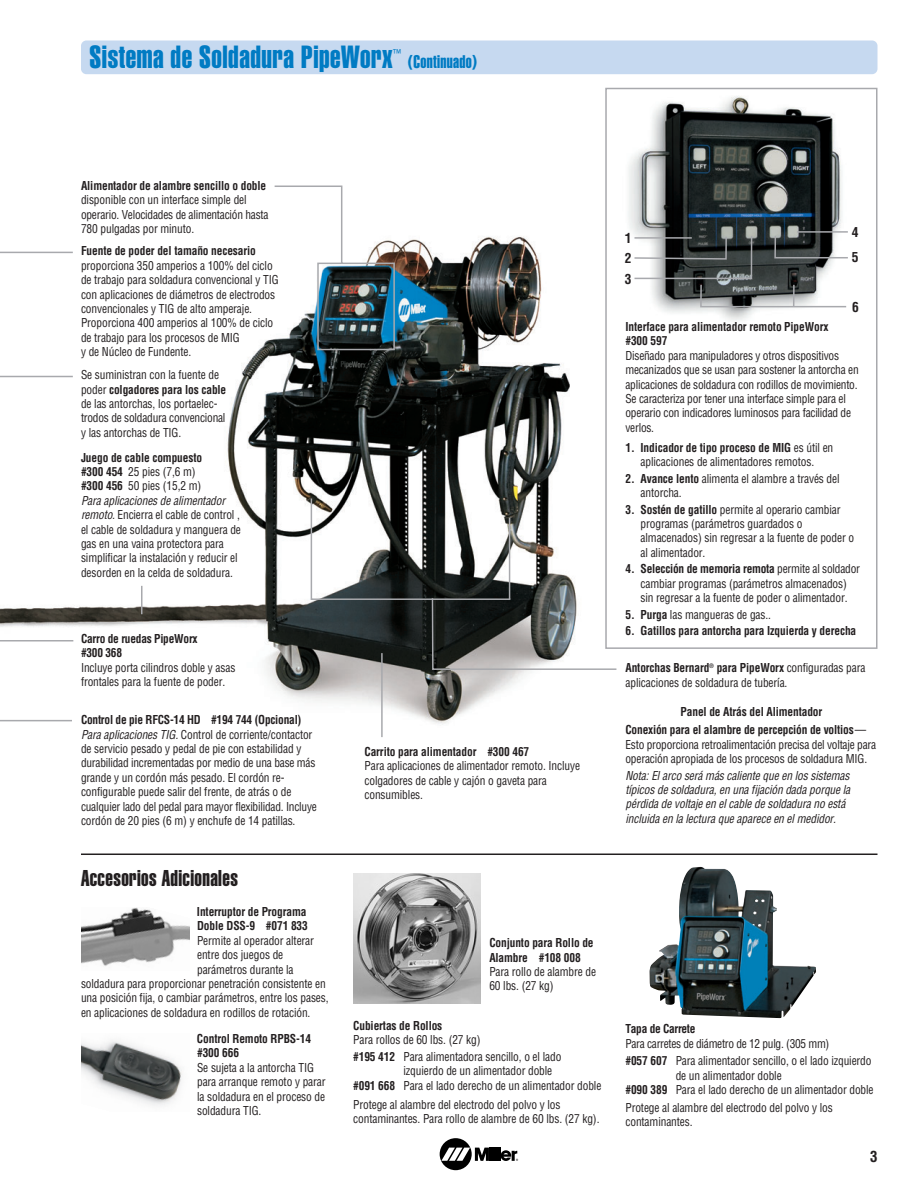
<style>
.page{position:relative;width:918px;height:1188px;background:#fff}
.page>*{position:absolute;margin:0;border:0;box-sizing:border-box;transform-origin:0 0}
.t1{font:31.5px "Helvetica Extra Compressed";letter-spacing:.02em;color:#007bc3}
.t2{font:22.5px "Helvetica Extra Compressed";letter-spacing:.02em;color:#231f20}
.t3{font:18px "Helvetica Extra Compressed";letter-spacing:.02em;color:#007bc3}
.t4{font:700 condensed 15px "Helvetica";color:#231f20}
.t5{font:700 condensed 13.5px/25.2px "Helvetica";color:#231f20}
.t6{font:condensed 12px/14.4px "Helvetica";letter-spacing:-.01em;color:#231f20;scale:.95 1}
.t7{font:700 condensed 12px/14.4px "Helvetica";letter-spacing:-.01em;color:#231f20;scale:.95 1}
.t8{font:italic condensed 12px/14.4px "Helvetica";color:#231f20;scale:.95 1}
.t9{font:condensed 10.5px "Helvetica";color:#007bc3}
.s1{font-weight:700}
.s2{font-style:italic}
.s3{font-weight:400}
</style>
<div class="page">
<img style="left:0;top:601px;width:528px;height:124px">
<img style="left:629px;top:96px;width:213px;height:225px">
<div style="left:605px;top:88px;width:273px;height:561px;border:2px solid #a8a9ad"></div>
<div style="left:440px;top:1138px;width:32px;height:32px;background:#000;border-radius:50%"></div>
<svg style="left:441px;top:1148px;width:77px;height:13px"></svg>
<img style="left:650px;top:867px;width:166px;height:151px">
<div style="left:81px;top:40px;width:797px;height:34px;background:#c6d9f0;border-radius:5px"></div>
<img style="left:81px;top:907px;width:109px;height:59px">
<img style="left:81px;top:1040px;width:101px;height:66px">
<svg style="left:141px;top:601px;width:1px;height:13px"></svg>
<hr style="left:0;top:720px;width:72px;height:1px;background:#a8a9ad">
<hr style="left:0;top:640px;width:73px;height:2px;background:#a8a9ad">
<hr style="left:81px;top:854px;width:797px;height:1px;background:#231f20">
<img style="left:353px;top:873px;width:127px;height:130px">
<svg style="left:0;top:185px;width:693px;height:416px"></svg>
<hr style="left:509px;top:518px;width:1px;height:81px;background:#a8a9ad">
<svg style="left:431px;top:597px;width:187px;height:74px"></svg>
<hr style="left:381px;top:653px;width:2px;height:84px;background:#a8a9ad">
<hr style="left:797px;top:231px;width:51px;height:2px;background:#a8a9ad">
<svg style="left:633px;top:234px;width:215px;height:74px"></svg>
<h1 class="t1" style="left:90px;top:46px;width:304px">Sistema de Soldadura PipeWorx</h1>
<p class="t9" style="left:393px;top:49px;width:9px">™</p>
<h3 class="t3" style="left:408px;top:55px;width:71px">(Continuado)</h3>
<p class="t7" style="left:81px;top:179px;width:197px">Alimentador de alambre sencillo o doble</p>
<p class="t6" style="left:81px;top:194px;width:199px">disponible con un interface simple del operario. Velocidades de alimentación hasta<br>780 pulgadas por minuto.</p>
<p class="t7" style="left:81px;top:245px;width:186px">Fuente de poder del tamaño necesario</p>
<p class="t6" style="left:81px;top:259px;width:210px">proporciona 350 amperios a 100% del ciclo de trabajo para soldadura convencional y TIG con aplicaciones de diámetros de electrodos convencionales y TIG de alto amperaje.<br>Proporciona 400 amperios al 100% de ciclo de trabajo para los procesos de MIG<br>y de Núcleo de Fundente.</p>
<p class="t6" style="left:81px;top:369px;width:155px">Se suministran con la fuente de poder <span class="s1">colgadores para los cable </span>de las antorchas, los portaelec - trodos de soldadura convencional y las antorchas de TIG.</p>
<p class="t6" style="left:81px;top:451px;width:170px"><span class="s1">Juego de cable compuesto<br>#300 454</span> 25 pies (7,6 m)<br><span class="s1">#300 456</span> 50 pies (15,2 m)<br><span class="s2">Para aplicaciones de alimentador remoto.</span>Encierra el cable de control , el cable de soldadura y manguera de gas en una vaina protectora para simplificar la instalación y reducir el desorden en la celda de soldadura.</p>
<p class="t7" style="left:81px;top:632px;width:124px">Carro de ruedas PipeWorx #300 368</p>
<p class="t6" style="left:81px;top:661px;width:164px">Incluye porta cilindros doble y asas frontales para la fuente de poder.</p>
<p class="t6" style="left:81px;top:714px;width:250px"><span class="s1">Control de pie RFCS-14 HD #194 744 (Opcional)<br></span><span class="s2">Para aplicaciones TIG.</span>Control de corriente/contactor de servicio pesado y pedal de pie con estabilidad y durabilidad incrementadas por medio de una base más grande y un cordón más pesado. El cordón re&shy;configurable puede salir del frente, de atrás o de cualquier lado del pedal para mayor flexibilidad. Incluye cordón de 20 pies (6 m) y enchufe de 14 patillas.</p>
<h2 class="t2" style="left:81px;top:870px;width:158px">Accesorios Adicionales</h2>
<p class="t7" style="left:197px;top:905px;width:118px">Interruptor de Programa<br>Doble DSS-9 #071 833</p>
<p class="t6" style="left:197px;top:934px;width:125px">Permite al operador alterar</p>
<p class="t6" style="left:197px;top:949px;width:92px">entre dos juegos de</p>
<p class="t6" style="left:197px;top:963px;width:103px">parámetros durante la</p>
<p class="t6" style="left:81px;top:977px;width:259px">soldadura para proporcionar penetración consistente en</p>
<p class="t6" style="left:81px;top:992px;width:262px">una posición fija, o cambiar parámetros, entre los pases,</p>
<p class="t6" style="left:81px;top:1006px;width:243px">en aplicaciones de soldadura en rodillos de rotación.</p>
<p class="t7" style="left:197px;top:1032px;width:122px">Control Remoto RPBS-14 #300 666</p>
<p class="t6" style="left:197px;top:1061px;width:137px">Se sujeta a la antorcha TIG para arranque remoto y parar la soldadura en el proceso de soldadura TIG.</p>
<p class="t7" style="left:365px;top:745px;width:175px">Carrito para alimentador #300 467</p>
<p class="t6" style="left:365px;top:760px;width:228px">Para aplicaciones de alimentador remoto. Incluye colgadores de cable y cajón o gaveta para consumibles.</p>
<p class="t5" style="left:625px;top:227px;width:8px">1</p>
<p class="t5" style="left:852px;top:221px;width:8px">4<br>5</p>
<p class="t5" style="left:852px;top:296px;width:8px">6</p>
<p class="t5" style="left:625px;top:249px;width:8px;line-height:20.4px">2<br>3</p>
<p class="t7" style="left:625px;top:321px;width:215px">Interface para alimentador remoto PipeWorx #300 597</p>
<p class="t6" style="left:625px;top:349px;width:247px">Diseñado para manipuladores y otros dispositivos mecanizados que se usan para sostener la antorcha en aplicaciones de soldadura con rodillos de movimiento.<br>Se caracteriza por tener una interface simple para el operario con indicadores luminosos para facilidad de verlos.</p>
<p class="t6" style="left:625px;top:441px;width:220px;text-align:center"><span class="s1">1. Indicador de tipo proceso de MIG</span> es útil en aplicaciones de alimentadores remotos.</p>
<p class="t6" style="left:641px;top:472px;width:211px;text-indent:-15px"><span class="s1">2. Avance lento</span> alimenta el alambre a través del antorcha.</p>
<p class="t6" style="left:641px;top:503px;width:226px;text-indent:-15px"><span class="s1">3. Sostén de gatillo</span> permite al operario cambiar programas (parámetros guardados o almacenados) sin regresar a la fuente de poder o al alimentador.</p>
<p class="t6" style="left:625px;top:563px;width:248px;text-align:center"><span class="s1">4. Selección de memoria remota</span> permite al soldador cambiar programas (parámetros almacenados)<br>sin regresar a la fuente de poder o alimentador.</p>
<p class="t6" style="left:625px;top:608px;width:155px"><span class="s1">5. Purga</span> las mangueras de gas..</p>
<p class="t7" style="left:625px;top:625px;width:244px">6. Gatillos para antorcha para Izquierda y derecha</p>
<p class="t6" style="left:625px;top:662px;width:254px"><span class="s1">Antorchas Bernard</span><sup>®</sup> <span class="s1">para PipeWorx</span> configuradas para aplicaciones de soldadura de tubería.</p>
<p class="t7" style="left:625px;top:703px;width:255px;line-height:18.8px;text-indent:55px">Panel de Atrás del Alimentador<br>Conexión para el alambre de percepción de voltios<span class="s3">—</span></p>
<p class="t6" style="left:625px;top:738px;width:265px">Esto proporciona retroalimentación precisa del voltaje para operación apropiada de los procesos de soldadura MIG.</p>
<p class="t8" style="left:625px;top:769px;width:241px">Nota:Elarco será más caliente que en los sistemas típicos de soldadura,en una fijación dada porque la pérdida de voltaje en elcable de soldadura no está incluida en la lectura que aparece en elmedidor.</p>
<p class="t7" style="left:489px;top:937px;width:111px">Conjunto para Rollo de<br>Alambre #108 008</p>
<p class="t6" style="left:489px;top:965px;width:114px">Para rollo de alambre de<br>60 lbs. (27 kg)</p>
<p class="t7" style="left:353px;top:1019px;width:95px">Cubiertas de Rollos</p>
<p class="t6" style="left:353px;top:1033px;width:221px;line-height:16.5px">Para rollos de 60 lbs. (27 kg)<br><span class="s1">#195 412</span> Para alimentadora sencillo, o el lado</p>
<p class="t6" style="left:353px;top:1065px;width:263px;text-align:center">izquierdo de un alimentador doble<br><span class="s1">#091 668</span> Para el lado derecho de un alimentador doble</p>
<p class="t6" style="left:353px;top:1098px;width:261px">Protege al alambre del electrodo del polvo y los contaminantes. Para rollo de alambre de 60 lbs. (27 kg).</p>
<p class="t7" style="left:625px;top:1023px;width:75px">Tapa de Carrete</p>
<p class="t6" style="left:625px;top:1035px;width:261px;line-height:17.7px">Para carretes de diámetro de 12 pulg. (305 mm)<br><span class="s1">#057 607</span> Para alimentador sencillo, o el lado izquierdo</p>
<p class="t6" style="left:625px;top:1069px;width:263px;text-indent:50px">de un alimentador doble<br><span class="s1">#090 389</span> Para el lado derecho de un alimentador doble</p>
<p class="t6" style="left:625px;top:1101px;width:220px">Protege al alambre del electrodo del polvo y los contaminantes.</p>
<p class="t4" style="left:870px;top:1151px;width:9px">3</p>
</div>
